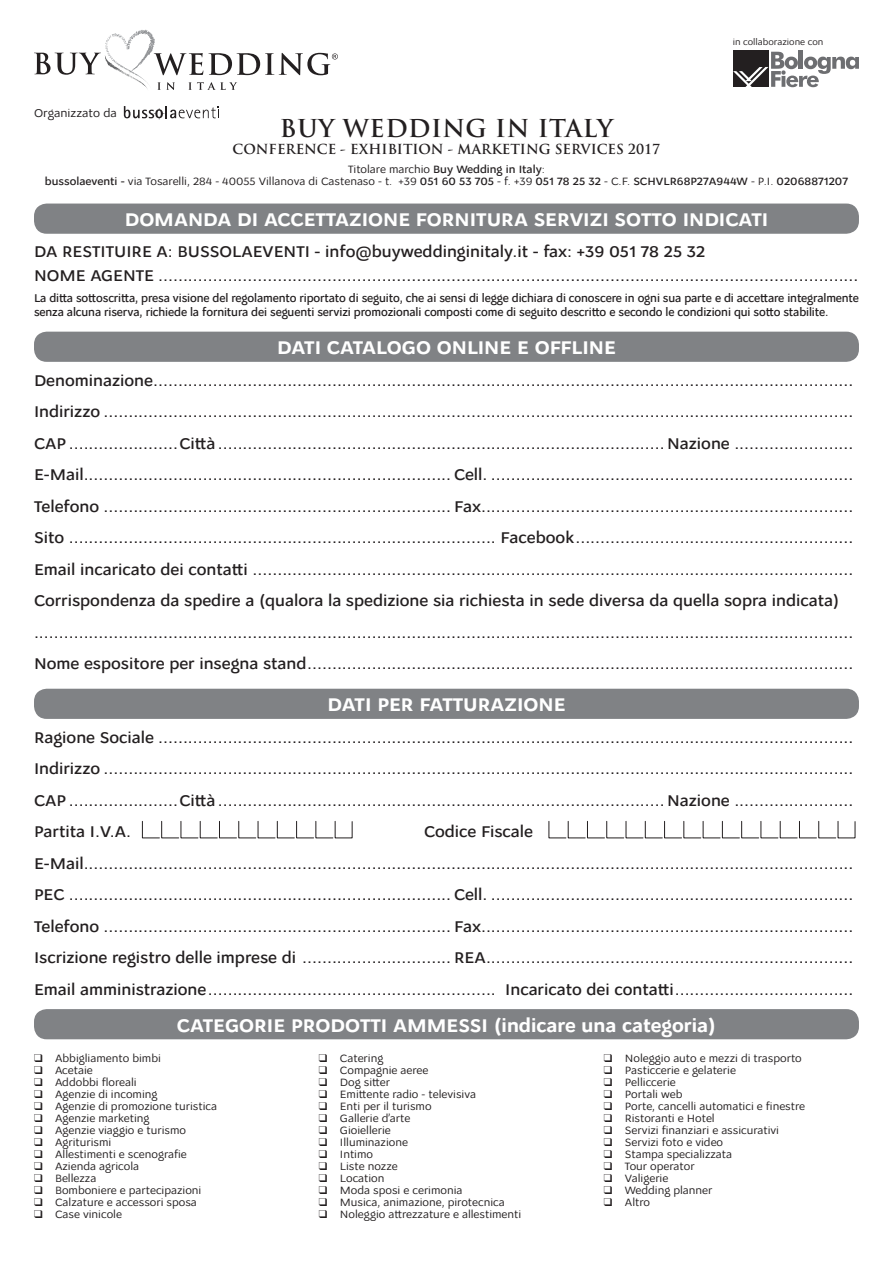
<style>
.page{position:relative;width:893px;height:1263px;background:#fff}
.page>*{position:absolute;margin:0;border:0;box-sizing:border-box;transform-origin:0 0}
.t1{font:700 24px "Trajan Pro";letter-spacing:.025em;color:#231f20}
.t2{font:700 19.5px "Osnova Pro";color:#fff}
.t3{font:500 16.5px "Osnova Pro";color:#231f20}
.t4{font:700 13.5px "Trajan Pro";color:#231f20}
.t5{font:500 12px/14.4px "Osnova Pro";letter-spacing:-.01em;color:#231f20;scale:.95 1}
.t6{font:12px "Osnova Pro";color:#231f20}
.t7{font:11.25px "Osnova Pro";color:#231f20}
.t8{font:500 11.25px "Osnova Pro";color:#231f20}
.t9{font:9.3px "Osnova Pro";color:#231f20}
.s1{font-weight:400}
.s2{font-weight:500}
</style>
<div class="page">
<div style="left:34px;top:204px;width:825px;height:30px;background:#808285;border-radius:13px"></div>
<div style="left:34px;top:332px;width:825px;height:30px;background:#808285;border-radius:13px"></div>
<div style="left:34px;top:689px;width:825px;height:30px;background:#808285;border-radius:13px"></div>
<svg style="left:142px;top:821px;width:192px;height:18px"></svg>
<svg style="left:548px;top:821px;width:288px;height:18px"></svg>
<svg style="left:124px;top:106px;width:95px;height:13px"></svg>
<svg style="left:34px;top:30px;width:304px;height:60px"></svg>
<hr style="left:799px;top:51px;width:4px;height:18px;background:#6d6e71">
<div style="left:733px;top:51px;width:36px;height:36px;background:#231f20"></div>
<svg style="left:733px;top:52px;width:126px;height:35px"></svg>
<div style="left:34px;top:1009px;width:825px;height:30px;background:#808285;border-radius:13px"></div>
<p class="t6" style="left:34px;top:106px;width:84px">Organizzato da</p>
<p class="t1" style="left:280px;top:114px;width:335px">BUY WEDDING IN ITALY</p>
<p class="t4" style="left:233px;top:140px;width:429px">CONFERENCE - EXHIBITION - MARKETING SERVICES 2017</p>
<p class="t9" style="left:733px;top:36px;width:92px">in collaborazione con</p>
<p class="t8" style="left:348px;top:162px;width:198px"><span class="s1">Titolare marchio</span> Buy Wedding in Italy<span class="s1">:</span></p>
<p class="t7" style="left:45px;top:174px;width:804px"><span class="s2">bussolaeventi -</span> via Tosarelli, 284 - 40055 Villanova di Castenaso - t. +39 <span class="s2">051 60 53 705</span> - f. +39 <span class="s2">051 78 25 32</span> - C.F. <span class="s2">SCHVLR68P27A944W</span> - P.I. <span class="s2">02068871207</span></p>
<p class="t2" style="left:125px;top:207px;width:645px">DOMANDA DI ACCETTAZIONE FORNITURA SERVIZI SOTTO INDICATI</p>
<p class="t3" style="left:34px;top:242px;width:673px">DA RESTITUIRE A: BUSSOLAEVENTI - info@buyweddinginitaly.it - fax: +39 051 78 25 32</p>
<p class="t3" style="left:34px;top:266px;width:826px">NOME AGENTE .............................................................................................................................................</p>
<p class="t5" style="left:34px;top:291px;width:870px">La ditta sottoscritta, presa visione del regolamento riportato di seguito, che ai sensi di legge dichiara di conoscere in ogni sua parte e di accettare integralmente senza alcuna riserva, richiede la fornitura dei seguenti servizi promozionali composti come di seguito descritto e secondo le condizioni qui sotto stabilite.</p>
<p class="t2" style="left:277px;top:335px;width:340px">DATI CATALOGO ONLINE E OFFLINE</p>
<p class="t3" style="left:34px;top:370px;width:821px">Denominazione.............................................................................................................................................</p>
<p class="t3" style="left:34px;top:401px;width:821px">Indirizzo .......................................................................................................................................................</p>
<p class="t3" style="left:34px;top:433px;width:821px">CAP ......................Città ..........................................................................................Nazione ........................</p>
<p class="t3" style="left:34px;top:464px;width:821px">E-Mail.......................................................................... Cell. .........................................................................</p>
<p class="t3" style="left:34px;top:496px;width:821px">Telefono ...................................................................... Fax...........................................................................</p>
<p class="t3" style="left:34px;top:527px;width:821px">Sito ...................................................................................... Facebook........................................................</p>
<p class="t3" style="left:34px;top:559px;width:821px">Email incaricato dei contatti .........................................................................................................................</p>
<p class="t3" style="left:34px;top:590px;width:807px">Corrispondenza da spedire a (qualora la spedizione sia richiesta in sede diversa da quella sopra indicata)</p>
<p class="t3" style="left:34px;top:622px;width:821px">.....................................................................................................................................................................</p>
<p class="t3" style="left:34px;top:653px;width:821px">Nome espositore per insegna stand..............................................................................................................</p>
<p class="t2" style="left:327px;top:692px;width:239px">DATI PER FATTURAZIONE</p>
<p class="t3" style="left:34px;top:727px;width:821px">Ragione Sociale ............................................................................................................................................</p>
<p class="t3" style="left:34px;top:758px;width:821px">Indirizzo .......................................................................................................................................................</p>
<p class="t3" style="left:34px;top:790px;width:821px">CAP ......................Città ..........................................................................................Nazione ........................</p>
<p class="t3" style="left:34px;top:821px;width:99px">Partita I.V.A.</p>
<p class="t3" style="left:424px;top:821px;width:111px">Codice Fiscale</p>
<p class="t3" style="left:34px;top:853px;width:821px">E-Mail...........................................................................................................................................................</p>
<p class="t3" style="left:34px;top:884px;width:821px">PEC ............................................................................. Cell. .........................................................................</p>
<p class="t3" style="left:34px;top:916px;width:821px">Telefono ...................................................................... Fax...........................................................................</p>
<p class="t3" style="left:34px;top:947px;width:821px">Iscrizione registro delle imprese di .............................. REA..........................................................................</p>
<p class="t3" style="left:34px;top:979px;width:821px">Email amministrazione.......................................................... Incaricato dei contatti....................................</p>
<p class="t2" style="left:177px;top:1013px;width:541px">CATEGORIE PRODOTTI AMMESSI (indicare una categoria)</p>
<p class="t7" style="left:34px;top:1051px;width:128px">❑ Abbigliamento bimbi</p>
<p class="t7" style="left:34px;top:1063px;width:60px">❑ Acetaie</p>
<p class="t7" style="left:34px;top:1075px;width:104px">❑ Addobbi floreali</p>
<p class="t7" style="left:34px;top:1087px;width:125px">❑ Agenzie di incoming</p>
<p class="t7" style="left:34px;top:1099px;width:184px">❑ Agenzie di promozione turistica</p>
<p class="t7" style="left:34px;top:1111px;width:117px">❑ Agenzie marketing</p>
<p class="t7" style="left:34px;top:1123px;width:153px">❑ Agenzie viaggio e turismo</p>
<p class="t7" style="left:34px;top:1135px;width:79px">❑ Agriturismi</p>
<p class="t7" style="left:34px;top:1147px;width:154px">❑ Allestimenti e scenografie</p>
<p class="t7" style="left:34px;top:1159px;width:107px">❑ Azienda agricola</p>
<p class="t7" style="left:34px;top:1171px;width:64px">❑ Bellezza</p>
<p class="t7" style="left:34px;top:1183px;width:169px">❑ Bomboniere e partecipazioni</p>
<p class="t7" style="left:34px;top:1195px;width:164px">❑ Calzature e accessori sposa</p>
<p class="t7" style="left:34px;top:1207px;width:89px">❑ Case vinicole</p>
<p class="t7" style="left:319px;top:1051px;width:66px">❑ Catering</p>
<p class="t7" style="left:319px;top:1063px;width:111px">❑ Compagnie aeree</p>
<p class="t7" style="left:319px;top:1075px;width:73px">❑ Dog sitter</p>
<p class="t7" style="left:319px;top:1087px;width:159px">❑ Emittente radio - televisiva</p>
<p class="t7" style="left:319px;top:1099px;width:114px">❑ Enti per il turismo</p>
<p class="t7" style="left:319px;top:1111px;width:93px">❑ Gallerie d’arte</p>
<p class="t7" style="left:319px;top:1123px;width:73px">❑ Gioiellerie</p>
<p class="t7" style="left:319px;top:1135px;width:91px">❑ Illuminazione</p>
<p class="t7" style="left:319px;top:1147px;width:56px">❑ Intimo</p>
<p class="t7" style="left:319px;top:1159px;width:80px">❑ Liste nozze</p>
<p class="t7" style="left:319px;top:1171px;width:67px">❑ Location</p>
<p class="t7" style="left:319px;top:1183px;width:145px">❑ Moda sposi e cerimonia</p>
<p class="t7" style="left:319px;top:1195px;width:187px">❑ Musica, animazione, pirotecnica</p>
<p class="t7" style="left:319px;top:1207px;width:204px">❑ Noleggio attrezzature e allestimenti</p>
<p class="t7" style="left:604px;top:1051px;width:199px">❑ Noleggio auto e mezzi di trasporto</p>
<p class="t7" style="left:604px;top:1063px;width:134px">❑ Pasticcerie e gelaterie</p>
<p class="t7" style="left:604px;top:1075px;width:73px">❑ Pelliccerie</p>
<p class="t7" style="left:604px;top:1087px;width:80px">❑ Portali web</p>
<p class="t7" style="left:604px;top:1099px;width:203px">❑ Porte, cancelli automatici e finestre</p>
<p class="t7" style="left:604px;top:1111px;width:112px">❑ Ristoranti e Hotel</p>
<p class="t7" style="left:604px;top:1123px;width:177px">❑ Servizi finanziari e assicurativi</p>
<p class="t7" style="left:604px;top:1135px;width:121px">❑ Servizi foto e video</p>
<p class="t7" style="left:604px;top:1147px;width:130px">❑ Stampa specializzata</p>
<p class="t7" style="left:604px;top:1159px;width:92px">❑ Tour operator</p>
<p class="t7" style="left:604px;top:1171px;width:66px">❑ Valigerie</p>
<p class="t7" style="left:604px;top:1183px;width:110px">❑ Wedding planner</p>
<p class="t7" style="left:604px;top:1195px;width:48px">❑ Altro</p>
</div>
